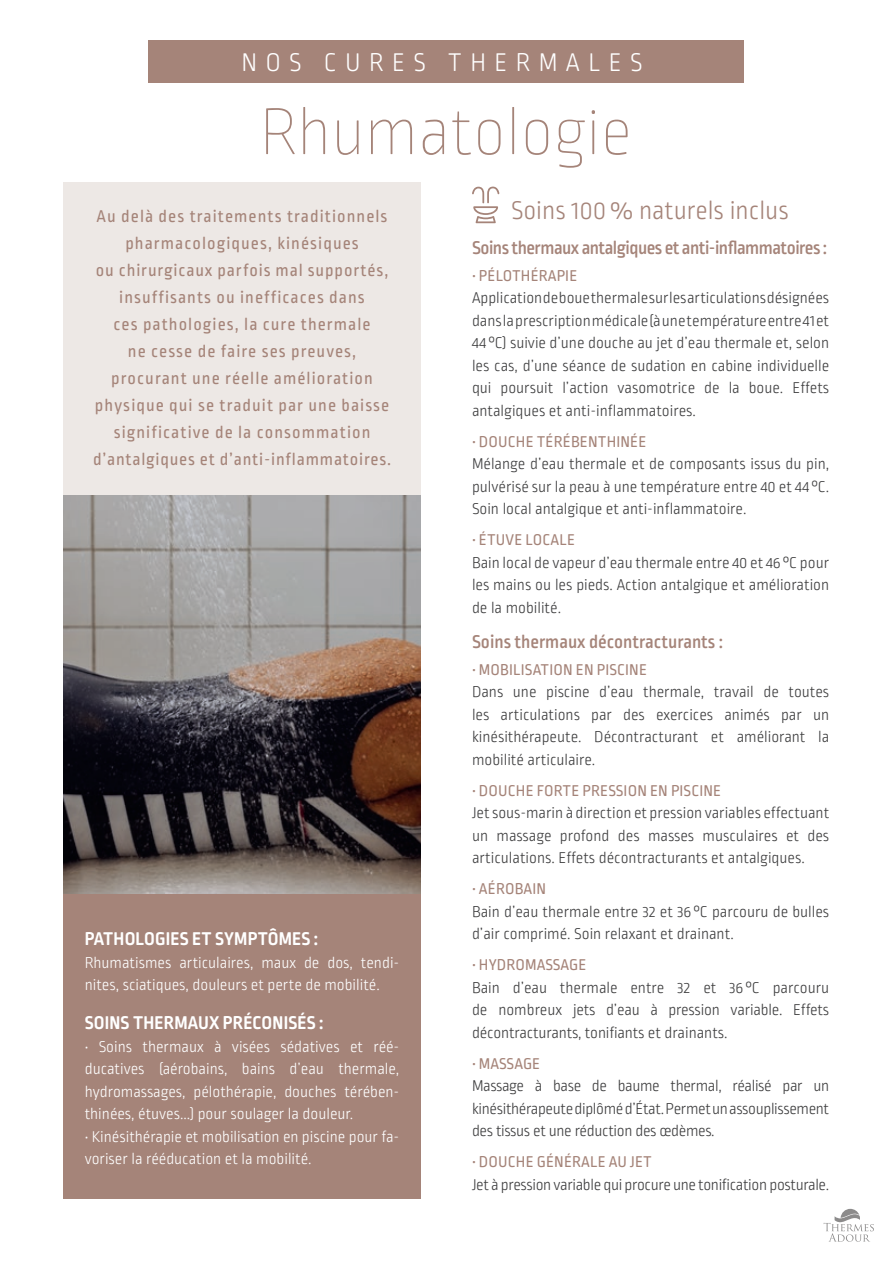
<style>
.page{position:relative;width:893px;height:1263px;background:#fff}
.page>*{position:absolute;margin:0;border:0;box-sizing:border-box;transform-origin:0 0}
.t1{font:100 69px "Ropa Soft Pro";color:#a58479}
.t2{font:300 27px "Ropa Soft Pro";color:#a58479}
.t3{font:300 27px "Ropa Soft Pro";letter-spacing:.31em;color:#fff}
.t4{font:700 19.5px "Ropa Soft Pro";letter-spacing:.01em;color:#fff}
.t5{font:500 19.5px "Ropa Soft Pro";letter-spacing:-.025em;color:#a58479}
.t6{font:500 19.5px "Ropa Soft Pro";color:#a58479}
.t7{font:18px/27px "Ropa Soft Pro";letter-spacing:.06em;color:#a58479;text-align:center}
.t8{font:300 16.5px/22.5px "Ropa Soft Pro";color:#3e3e3f;text-align:justify}
.t9{font:300 16.5px/22.5px "Ropa Soft Pro";color:#fff}
.t10{font:16.5px "Ropa Soft Pro";letter-spacing:.01em;color:#a58479}
.t11{font:300 16.5px "Ropa Soft Pro";letter-spacing:-.02em;color:#3e3e3f}
</style>
<div class="page">
<svg style="left:823px;top:1209px;width:51px;height:33px"></svg>
<div style="left:63px;top:182px;width:358px;height:349px;background:#ede8e5"></div>
<img style="left:63px;top:495px;width:358px;height:399px">
<div style="left:63px;top:894px;width:358px;height:305px;background:#a58479"></div>
<svg style="left:472px;top:187px;width:27px;height:36px"></svg>
<div style="left:149px;top:40px;width:595px;height:43px;background:#a58479"></div>
<h2 class="t3" style="left:241px;top:48px;width:403px">NOS CURES THERMALES</h2>
<h1 class="t1" style="left:260px;top:97px;width:374px">Rhumatologie</h1>
<p class="t7" style="left:93px;top:204px;width:300px">Au delà des traitements traditionnels pharmacologiques, kinésiques<br>ou chirurgicaux parfois mal supportés, insuffisants ou inefficaces dans<br>ces pathologies, la cure thermale<br>ne cesse de faire ses preuves, procurant une réelle amélioration physique qui se traduit par une baisse significative de la consommation d’antalgiques et d’anti-inflammatoires.</p>
<p class="t4" style="left:85px;top:928px;width:235px">PATHOLOGIES ET SYMPTÔMES :</p>
<p class="t9" style="left:85px;top:952px;width:316px">Rhumatismes articulaires, maux de dos, tendi&shy;nites, sciatiques, douleurs et perte de mobilité.</p>
<p class="t4" style="left:85px;top:1012px;width:240px">SOINS THERMAUX PRÉCONISÉS :</p>
<p class="t9" style="left:85px;top:1036px;width:316px;text-align:justify">• Soins thermaux à visées sédatives et réé&shy;ducatives (aérobains, bains d’eau thermale, hydromassages, pélothérapie, douches térében&shy;thinées, étuves...) pour soulager la douleur.</p>
<p class="t9" style="left:85px;top:1126px;width:316px">• Kinésithérapie et mobilisation en piscine pour fa&shy;voriser la rééducation et la mobilité.</p>
<h2 class="t2" style="left:511px;top:196px;width:279px">Soins 100% naturels inclus</h2>
<p class="t5" style="left:472px;top:237px;width:357px">Soins thermaux antalgiques et anti-inflammatoires :</p>
<p class="t10" style="left:472px;top:266px;width:107px">• PÉLOTHÉRAPIE</p>
<p class="t8" style="left:472px;top:288px;width:359px">Application de boue thermale sur les articulations désignées dans la prescription médicale (à une température entre 41 et 44 °C) suivie d’une douche au jet d’eau thermale et, selon les cas, d’une séance de sudation en cabine individuelle qui poursuit l’action vasomotrice de la boue. Effets antalgiques et anti-inflammatoires.</p>
<p class="t10" style="left:472px;top:432px;width:176px">• DOUCHE TÉRÉBENTHINÉE</p>
<p class="t8" style="left:472px;top:454px;width:359px">Mélange d’eau thermale et de composants issus du pin, pulvérisé sur la peau à une température entre 40 et 44 °C.<br>Soin local antalgique et anti-inflammatoire.</p>
<p class="t10" style="left:472px;top:531px;width:105px">• ÉTUVE LOCALE</p>
<p class="t8" style="left:472px;top:552px;width:359px">Bain local de vapeur d’eau thermale entre 40 et 46 °C pour les mains ou les pieds. Action antalgique et amélioration de la mobilité.</p>
<p class="t6" style="left:472px;top:631px;width:253px">Soins thermaux décontracturants :</p>
<p class="t10" style="left:472px;top:660px;width:177px">• MOBILISATION EN PISCINE</p>
<p class="t8" style="left:472px;top:682px;width:359px">Dans une piscine d’eau thermale, travail de toutes les articulations par des exercices animés par un kinésithérapeute. Décontracturant et améliorant la mobilité articulaire.</p>
<p class="t10" style="left:472px;top:781px;width:251px">• DOUCHE FORTE PRESSION EN PISCINE</p>
<p class="t8" style="left:472px;top:803px;width:359px">Jet sous-marin à direction et pression variables effectuant un massage profond des masses musculaires et des articulations. Effets décontracturants et antalgiques.</p>
<p class="t10" style="left:472px;top:880px;width:76px">• AÉROBAIN</p>
<p class="t8" style="left:472px;top:901px;width:359px">Bain d’eau thermale entre 32 et 36 °C parcouru de bulles d’air comprimé. Soin relaxant et drainant.</p>
<p class="t10" style="left:472px;top:956px;width:116px">• HYDROMASSAGE</p>
<p class="t8" style="left:472px;top:977px;width:359px">Bain d’eau thermale entre 32 et 36 °C parcouru de nombreux jets d’eau à pression variable. Effets décontracturants, tonifiants et drainants.</p>
<p class="t10" style="left:472px;top:1054px;width:70px">• MASSAGE</p>
<p class="t8" style="left:472px;top:1076px;width:359px">Massage à base de baume thermal, réalisé par un kinésithérapeute diplômé d’État. Permet un assouplissement des tissus et une réduction des œdèmes.</p>
<p class="t10" style="left:472px;top:1153px;width:181px">• DOUCHE GÉNÉRALE AU JET</p>
<p class="t11" style="left:472px;top:1176px;width:359px">Jet à pression variable qui procure une tonification posturale.</p>
</div>
